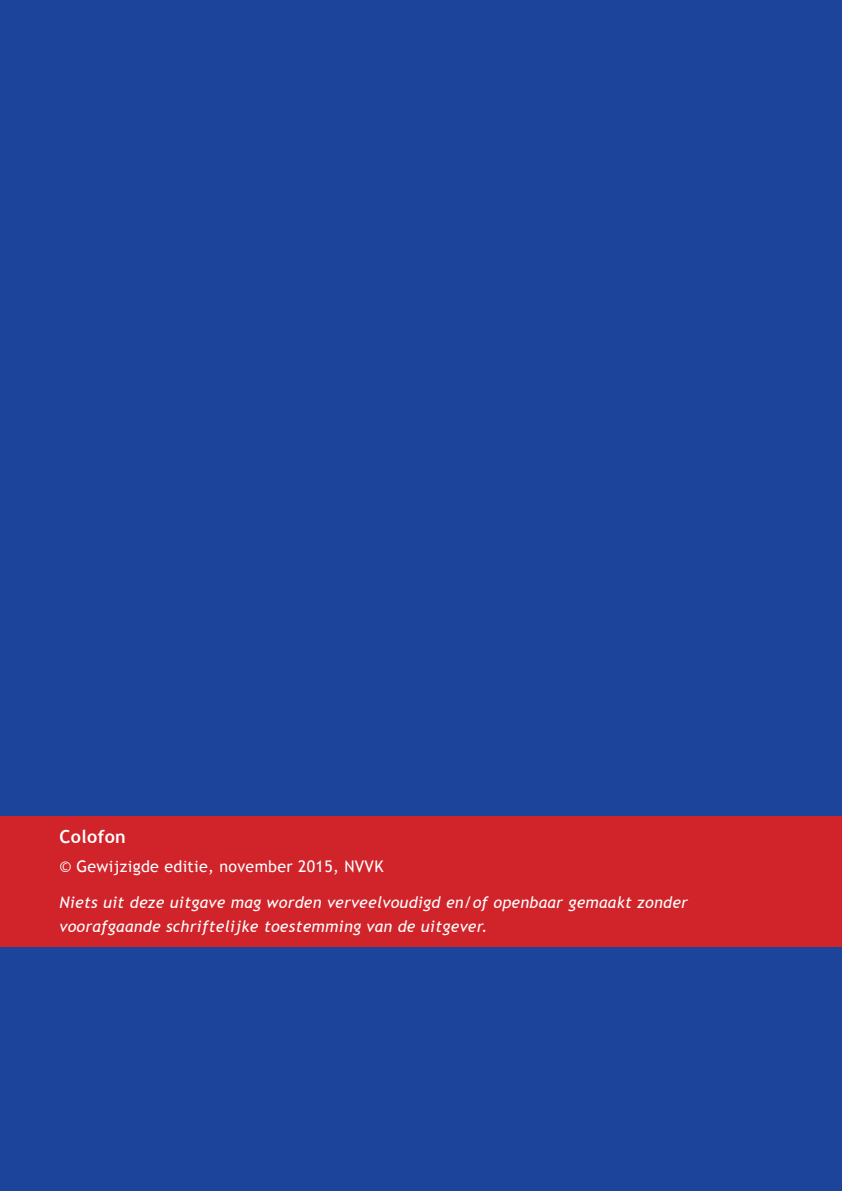
<style>
.page{position:relative;width:842px;height:1191px;background:#1d449b}
.page>*{position:absolute;margin:0;border:0;box-sizing:border-box;transform-origin:0 0}
.t1{font:700 18px "Trebuchet MS";letter-spacing:.02em;color:#fff}
.t2{font:italic 16px/24px "Trebuchet MS";letter-spacing:.02em;color:#fff}
.t3{font:16px "Trebuchet MS";letter-spacing:.02em;color:#fff}
</style>
<div class="page">
<div style="left:0;top:816px;width:842px;height:131px;background:#d1232a"></div>
<p class="t1" style="left:60px;top:825px;width:68px">Colofon</p>
<p class="t3" style="left:60px;top:856px;width:325px">© Gewijzigde editie, november 2015, NVVK</p>
<p class="t2" style="left:60px;top:890px;width:630px">Niets uit deze uitgave mag worden verveelvoudigd en/of openbaar gemaakt zonder voorafgaande schriftelijke toestemming van de uitgever.</p>
</div>
